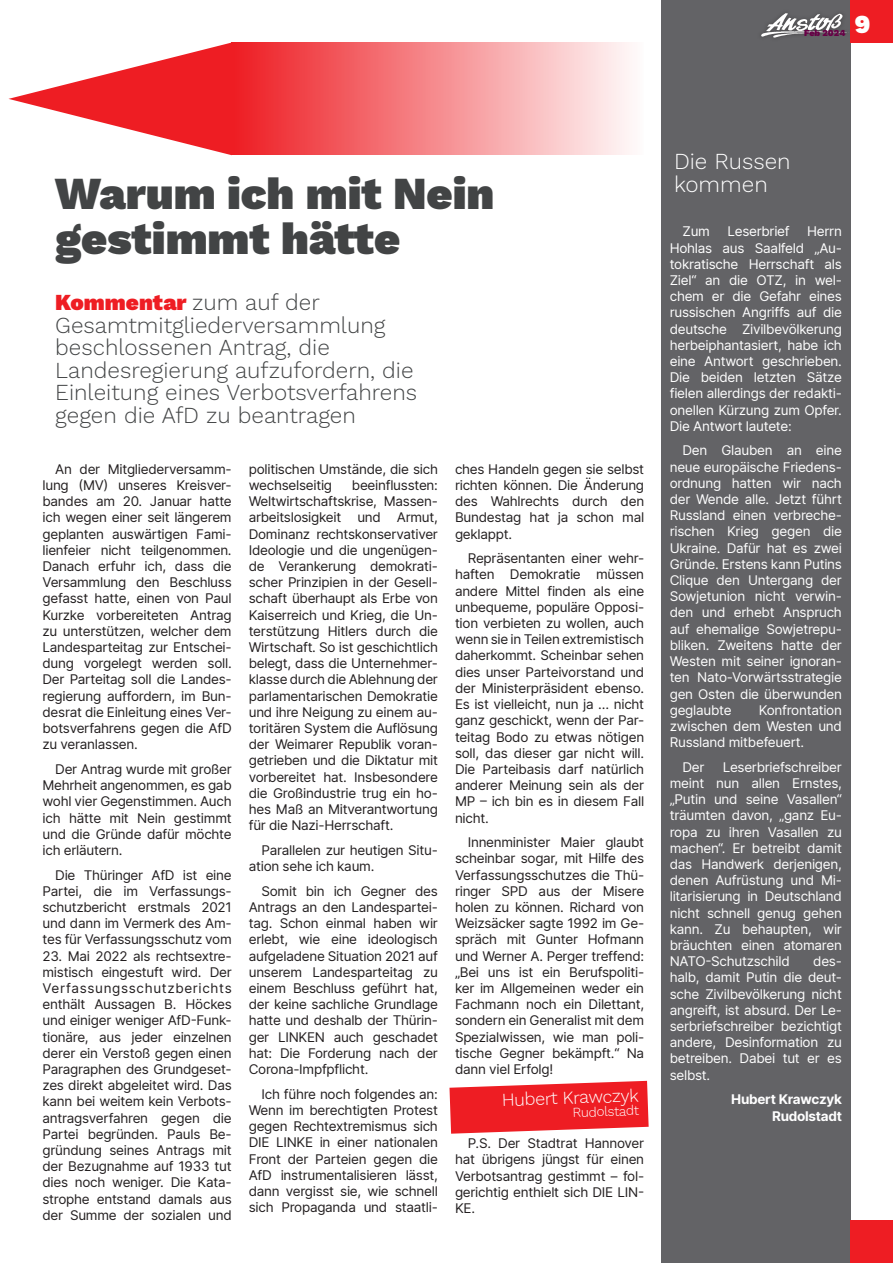
<style>
.page{position:relative;width:893px;height:1263px;background:#fff}
.page>*{position:absolute;margin:0;border:0;box-sizing:border-box;transform-origin:0 0}
.t1{font:900 45px/45px "Work Sans";color:#424445}
.t2{font:900 25.5px "Work Sans";color:#fff}
.t3{font:300 22.5px/22.5px "Work Sans";color:#424445}
.t4{font:300 22.5px/22.5px "Work Sans";color:#fff}
.t5{font:300 18px "Work Sans";color:#fff}
.t6{font:13.5px/16.2px "Inter";letter-spacing:-.02em;color:#231f20;text-align:justify}
.t7{font:13.5px/16.2px "Inter";letter-spacing:-.02em;color:#fff;text-align:justify}
.t8{font:700 13.5px/16.2px "Inter";letter-spacing:-.02em;color:#fff;text-align:right}
.t9{font:300 13.5px "Work Sans";color:#fff}
.t10{font:900 9px "Work Sans";color:#670046}
.s1{font-weight:900;color:#ee1d23}
</style>
<div class="page">
<div style="left:661px;top:0;width:189px;height:1263px;background:#636366"></div>
<svg style="left:449px;top:1081px;width:200px;height:53px;background:#f03d42"></svg>
<svg style="left:9px;top:43px;width:223px;height:112px"></svg>
<div style="left:232px;top:43px;width:412px;height:112px;background:linear-gradient(to right,#ee1c22,#fefcfc)"></div>
<div style="left:850px;top:0;width:43px;height:43px;background:#ee1d23"></div>
<div style="left:757px;top:9px;width:95px;height:33px;background:#636366"></div>
<svg style="left:761px;top:13px;width:86px;height:25px"></svg>
<div style="left:850px;top:1220px;width:43px;height:43px;background:#ee1d23"></div>
<p class="t10" style="left:804px;top:26px;width:43px">Feb 2024</p>
<p class="t2" style="left:855px;top:5px;width:17px">9</p>
<p class="t1" style="left:55px;top:170px;width:441px">Warum ich mit Nein gestimmt hätte</p>
<p class="t3" style="left:55px;top:290px;width:363px"><span class="s1">Kommentar</span> zum auf der<br>Gesamtmitgliederversammlung beschlossenen Antrag, die<br>Landesregierung aufzufordern, die<br>Einleitung eines Verbotsverfahrens gegen die AfD zu beantragen</p>
<p class="t6" style="left:43px;top:460px;width:191px;text-indent:13px">An der Mitgliederversamm&shy;lung (MV) unseres Kreisver&shy;bandes am 20. Januar hatte ich wegen einer seit längerem geplanten auswärtigen Fami&shy;lienfeier nicht teilgenommen.<br>Danach erfuhr ich, dass die Versammlung den Beschluss gefasst hatte, einen von Paul Kurzke vorbereiteten Antrag zu unterstützen, welcher dem Landesparteitag zur Entschei&shy;dung vorgelegt werden soll.<br>Der Parteitag soll die Landes&shy;regierung auffordern, im Bun&shy;desrat die Einleitung eines Ver&shy;botsverfahrens gegen die AfD zu veranlassen.</p>
<p class="t6" style="left:43px;top:761px;width:191px;text-indent:13px">Der Antrag wurde mit großer Mehrheit angenommen, es gab wohl vier Gegenstimmen. Auch ich hätte mit Nein gestimmt und die Gründe dafür möchte ich erläutern.</p>
<p class="t6" style="left:43px;top:866px;width:191px;text-indent:13px">Die Thüringer AfD ist eine Partei, die im Verfassungs&shy;schutzbericht erstmals 2021 und dann im Vermerk des Am&shy;tes für Verfassungsschutz vom</p>
<p class="t6" style="left:43px;top:947px;width:191px">23. Mai 2022 als rechtsextre&shy;mistisch eingestuft wird. Der Verfassungsschutzberichts enthält Aussagen B. Höckes und einiger weniger AfD-Funk&shy;tionäre, aus jeder einzelnen derer ein Verstoß gegen einen Paragraphen des Grundgeset&shy;zes direkt abgeleitet wird. Das kann bei weitem kein Verbots&shy;antragsverfahren gegen die Partei begründen. Pauls Be&shy;gründung seines Antrags mit der Bezugnahme auf 1933 tut dies noch weniger. Die Kata&shy;strophe entstand damals aus der Summe der sozialen und</p>
<p class="t6" style="left:249px;top:460px;width:191px">politischen Umstände, die sich wechselseitig</p>
<p class="t6" style="left:249px;top:477px;width:191px;text-indent:103px">beeinflussten:<br>Weltwirtschaftskrise, Massen&shy;arbeitslosigkeit und Armut, Dominanz rechtskonservativer Ideologie und die ungenügen&shy;de Verankerung demokrati&shy;scher Prinzipien in der Gesell&shy;schaft überhaupt als Erbe von Kaiserreich und Krieg, die Un&shy;terstützung Hitlers durch die Wirtschaft. So ist geschichtlich belegt, dass die Unternehmer&shy;klasse durch die Ablehnung der parlamentarischen Demokratie und ihre Neigung zu einem au&shy;toritären System die Auflösung der Weimarer Republik voran&shy;getrieben und die Diktatur mit vorbereitet hat. Insbesondere die Großindustrie trug ein ho&shy;hes Maß an Mitverantwortung für die Nazi-Herrschaft.</p>
<p class="t6" style="left:249px;top:842px;width:191px;text-indent:13px">Parallelen zur heutigen Situ&shy;ation sehe ich kaum.</p>
<p class="t6" style="left:249px;top:882px;width:191px;text-indent:13px">Somit bin ich Gegner des Antrags an den Landespartei&shy;tag. Schon einmal haben wir erlebt, wie eine ideologisch aufgeladene Situation 2021 auf unserem Landesparteitag zu einem Beschluss geführt hat, der keine sachliche Grundlage hatte und deshalb der Thürin&shy;ger LINKEN auch geschadet hat: Die Forderung nach der Corona-Impfpflicht.</p>
<p class="t6" style="left:249px;top:1085px;width:191px;text-indent:13px">Ich führe noch folgendes an:<br>Wenn im berechtigten Protest gegen Rechtextremismus sich DIE LINKE in einer nationalen Front der Parteien gegen die AfD instrumentalisieren lässt, dann vergisst sie, wie schnell sich Propaganda und staatli-</p>
<p class="t6" style="left:455px;top:460px;width:191px">ches Handeln gegen sie selbst richten können. Die Änderung des Wahlrechts durch den Bundestag hat ja schon mal geklappt.</p>
<p class="t6" style="left:455px;top:550px;width:191px;text-indent:13px">Repräsentanten einer wehr&shy;haften Demokratie müssen andere Mittel finden als eine unbequeme, populäre Opposi&shy;tion verbieten zu wollen, auch wenn sie in Teilen extremistisch daherkommt. Scheinbar sehen dies unser Parteivorstand und der Ministerpräsident ebenso.<br>Es ist vielleicht, nun ja … nicht ganz geschickt, wenn der Par&shy;teitag Bodo zu etwas nötigen soll, das dieser gar nicht will.<br>Die Parteibasis darf natürlich anderer Meinung sein als der MP – ich bin es in diesem Fall nicht.</p>
<p class="t6" style="left:455px;top:834px;width:191px;text-indent:13px">Innenminister Maier glaubt scheinbar sogar, mit Hilfe des Verfassungsschutzes die Thü&shy;ringer SPD aus der Misere holen zu können. Richard von Weizsäcker sagte 1992 im Ge&shy;spräch mit Gunter Hofmann und Werner A. Perger treffend: „Bei uns ist ein Berufspoliti&shy;ker im Allgemeinen weder ein Fachmann noch ein Dilettant, sondern ein Generalist mit dem Spezialwissen, wie man poli&shy;tische Gegner bekämpft.“ Na dann viel Erfolg!</p>
<p class="t5" style="left:501px;top:1087px;width:139px;rotate:-2deg">Hubert Krawczyk</p>
<p class="t9" style="left:572px;top:1103px;width:68px;rotate:-2deg">Rudolstadt</p>
<p class="t6" style="left:455px;top:1135px;width:191px;text-indent:13px">P.S. Der Stadtrat Hannover hat übrigens jüngst für einen Verbotsantrag gestimmt – fol&shy;gerichtig enthielt sich DIE LIN-KE.</p>
<p class="t4" style="left:674px;top:150px;width:118px">Die Russen kommen</p>
<p class="t7" style="left:682px;top:223px;width:29px">Zum</p>
<p class="t7" style="left:727px;top:223px;width:64px">Leserbrief</p>
<p class="t7" style="left:670px;top:223px;width:174px;text-indent:137px">Herrn Hohlas aus Saalfeld „Au&shy;tokratische Herrschaft als Ziel“ an die OTZ, in wel&shy;chem er die Gefahr eines russischen Angriffs auf die deutsche Zivilbevölkerung herbeiphantasiert, habe ich eine Antwort geschrieben.<br>Die beiden letzten Sätze fielen allerdings der redakti&shy;onellen Kürzung zum Opfer.<br>Die Antwort lautete:</p>
<p class="t7" style="left:670px;top:442px;width:174px;text-align:left;text-indent:13px">Den Glauben an eine neue europäische Friedens&shy;ordnung hatten wir nach der Wende alle. Jetzt führt<br>Russland einen verbreche&shy;rischen Krieg gegen die<br>Ukraine. Dafür hat es zwei<br>Gründe. Erstens kann Putins<br>Clique den Untergang der<br>Sowjetunion nicht verwin&shy;den und erhebt Anspruch auf ehemalige Sowjetrepu&shy;bliken. Zweitens hatte der<br>Westen mit seiner ignoran&shy;ten Nato-Vorwärtsstrategie gen Osten die überwunden geglaubte</p>
<p class="t7" style="left:670px;top:701px;width:174px;text-indent:89px">Konfrontation zwischen dem Westen und Russland mitbefeuert.</p>
<p class="t7" style="left:682px;top:758px;width:24px">Der</p>
<p class="t7" style="left:670px;top:758px;width:174px;text-indent:53px">Leserbriefschreiber meint nun allen Ernstes, „Putin und seine Vasallen“ träumten davon, „ganz Eu&shy;ropa zu ihren Vasallen zu machen“. Er betreibt damit das Handwerk derjenigen, denen Aufrüstung und Mi&shy;litarisierung in Deutschland nicht schnell genug gehen kann. Zu behaupten, wir bräuchten einen atomaren NATO-Schutzschild</p>
<p class="t7" style="left:670px;top:953px;width:174px;text-indent:144px">des&shy;halb, damit Putin die deut&shy;sche Zivilbevölkerung nicht angreift, ist absurd. Der Le&shy;serbriefschreiber bezichtigt andere, Desinformation zu betreiben. Dabei tut er es selbst.</p>
<p class="t8" style="left:731px;top:1091px;width:112px">Hubert Krawczyk<br>Rudolstadt</p>
</div>
